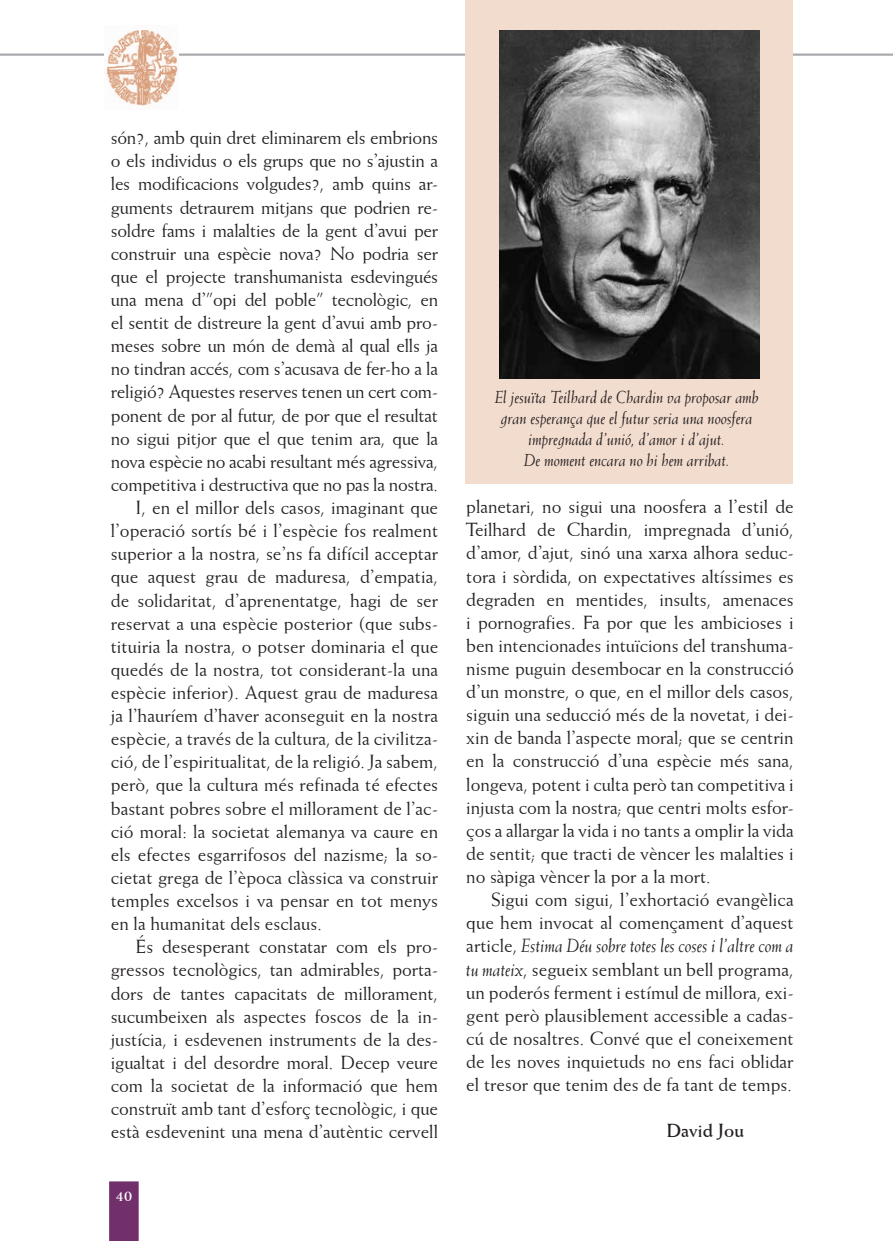
<style>
.page{position:relative;width:893px;height:1241px;background:#fff}
.page>*{position:absolute;margin:0;border:0;box-sizing:border-box;transform-origin:0 0}
.t1{font:19.25px/23.1px "Weiss BT";letter-spacing:-.005em;color:#231f20;text-align:justify}
.t2{font:700 19.25px "Weiss BT";color:#231f20}
.t3{font:italic 17.5px/21px "Weiss BT";color:#231f20;text-align:center}
.t4{font:700 15.75px "Weiss BT";color:#fff}
.s1{font-style:italic}
</style>
<div class="page">
<svg style="left:109px;top:1181px;width:30px;height:59px;background:#74336e"></svg>
<hr style="left:0;top:54px;width:893px;height:1px;background:#a8a9ad">
<hr style="left:892px;top:0;width:1px;height:535px;background:#d79b7a">
<div style="left:465px;top:0;width:328px;height:483px;background:#f2dcce"></div>
<img style="left:499px;top:30px;width:260px;height:348px">
<img style="left:104px;top:25px;width:75px;height:81px">
<p class="t1" style="left:111px;top:126px;width:329px">són?, amb quin dret eliminarem els embrions</p>
<p class="t1" style="left:111px;top:149px;width:329px">o els individus o els grups que no s’ajustin a</p>
<p class="t1" style="left:111px;top:172px;width:329px">les modificacions volgudes?, amb quins ar-</p>
<p class="t1" style="left:111px;top:195px;width:329px">guments detraurem mitjans que podrien re-</p>
<p class="t1" style="left:111px;top:218px;width:329px">soldre fams i malalties de la gent d’avui per</p>
<p class="t1" style="left:111px;top:241px;width:329px">construir una espècie nova? No podria ser</p>
<p class="t1" style="left:111px;top:264px;width:329px">que el projecte transhumanista esdevingués</p>
<p class="t1" style="left:111px;top:287px;width:329px">una mena d’”opi del poble” tecnològic, en</p>
<p class="t1" style="left:111px;top:310px;width:329px">el sentit de distreure la gent d’avui amb pro-</p>
<p class="t1" style="left:111px;top:333px;width:329px">meses sobre un món de demà al qual ells ja</p>
<p class="t1" style="left:111px;top:357px;width:329px">no tindran accés, com s’acusava de fer-ho a la</p>
<p class="t1" style="left:111px;top:380px;width:329px">religió? Aquestes reserves tenen un cert com-</p>
<p class="t1" style="left:111px;top:403px;width:329px">ponent de por al futur, de por que el resultat</p>
<p class="t1" style="left:111px;top:426px;width:329px">no sigui pitjor que el que tenim ara, que la</p>
<p class="t1" style="left:111px;top:449px;width:329px">nova espècie no acabi resultant més agressiva,</p>
<p class="t1" style="left:111px;top:472px;width:329px">competitiva i destructiva que no pas la nostra.</p>
<p class="t1" style="left:136px;top:495px;width:304px">I, en el millor dels casos, imaginant que</p>
<p class="t1" style="left:111px;top:518px;width:329px">l’operació sortís bé i l’espècie fos realment</p>
<p class="t1" style="left:111px;top:541px;width:329px">superior a la nostra, se’ns fa difícil acceptar</p>
<p class="t1" style="left:111px;top:564px;width:329px">que aquest grau de maduresa, d’empatia,</p>
<p class="t1" style="left:111px;top:588px;width:329px">de solidaritat, d’aprenentatge, hagi de ser</p>
<p class="t1" style="left:111px;top:611px;width:329px">reservat a una espècie posterior (que subs-</p>
<p class="t1" style="left:111px;top:634px;width:329px">tituiria la nostra, o potser dominaria el que</p>
<p class="t1" style="left:111px;top:657px;width:329px">quedés de la nostra, tot considerant-la una</p>
<p class="t1" style="left:111px;top:680px;width:329px">espècie inferior). Aquest grau de maduresa</p>
<p class="t1" style="left:111px;top:703px;width:329px">ja l’hauríem d’haver aconseguit en la nostra</p>
<p class="t1" style="left:111px;top:726px;width:329px">espècie, a través de la cultura, de la civilitza-</p>
<p class="t1" style="left:111px;top:749px;width:329px">ció, de l’espiritualitat, de la religió. Ja sabem,</p>
<p class="t1" style="left:111px;top:772px;width:329px">però, que la cultura més refinada té efectes</p>
<p class="t1" style="left:111px;top:795px;width:329px">bastant pobres sobre el millorament de l’ac-</p>
<p class="t1" style="left:111px;top:819px;width:329px">ció moral: la societat alemanya va caure en</p>
<p class="t1" style="left:111px;top:842px;width:329px">els efectes esgarrifosos del nazisme; la so-</p>
<p class="t1" style="left:111px;top:865px;width:329px">cietat grega de l’època clàssica va construir</p>
<p class="t1" style="left:111px;top:888px;width:329px">temples excelsos i va pensar en tot menys</p>
<p class="t1" style="left:111px;top:911px;width:213px">en la humanitat dels esclaus.</p>
<p class="t1" style="left:136px;top:934px;width:304px">És desesperant constatar com els pro-</p>
<p class="t1" style="left:111px;top:957px;width:329px">gressos tecnològics, tan admirables, porta-</p>
<p class="t1" style="left:111px;top:980px;width:329px">dors de tantes capacitats de millorament,</p>
<p class="t1" style="left:111px;top:1003px;width:329px">sucumbeixen als aspectes foscos de la in-</p>
<p class="t1" style="left:111px;top:1026px;width:329px">justícia, i esdevenen instruments de la des-</p>
<p class="t1" style="left:111px;top:1050px;width:329px">igualtat i del desordre moral. Decep veure</p>
<p class="t1" style="left:111px;top:1073px;width:329px">com la societat de la informació que hem</p>
<p class="t1" style="left:111px;top:1096px;width:329px">construït amb tant d’esforç tecnològic, i que</p>
<p class="t1" style="left:111px;top:1119px;width:329px">està esdevenint una mena d’autèntic cervell</p>
<p class="t4" style="left:116px;top:1185px;width:18px">40</p>
<p class="t3" style="left:495px;top:386px;width:265px">El jesuïta Teilhard de Chardin va proposar amb gran esperança que el futur seria una noosfera impregnada d’unió, d’amor i d’ajut.<br>De moment encara no hi hem arribat.</p>
<p class="t1" style="left:466px;top:494px;width:329px">planetari, no sigui una noosfera a l’estil de Teilhard de Chardin, impregnada d’unió, d’amor, d’ajut, sinó una xarxa alhora seduc&shy;tora i sòrdida, on expectatives altíssimes es degraden en mentides, insults, amenaces i pornografies. Fa por que les ambicioses i ben intencionades intuïcions del transhuma&shy;nisme puguin desembocar en la construcció d’un monstre, o que, en el millor dels casos, siguin una seducció més de la novetat, i dei&shy;xin de banda l’aspecte moral; que se centrin en la construcció d’una espècie més sana, longeva, potent i culta però tan competitiva i injusta com la nostra; que centri molts esfor&shy;ços a allargar la vida i no tants a omplir la vida de sentit; que tracti de vèncer les malalties i no sàpiga vèncer la por a la mort.</p>
<p class="t1" style="left:466px;top:887px;width:329px;text-indent:25px">Sigui com sigui, l’exhortació evangèlica que hem invocat al començament d’aquest article, <span class="s1">Estima Déu sobre totes les coses i l’altre com a tu mateix</span>, segueix semblant un bell programa, un poderós ferment i estímul de millora, exi&shy;gent però plausiblement accessible a cadas&shy;cú de nosaltres. Convé que el coneixement de les noves inquietuds no ens faci oblidar el tresor que tenim des de fa tant de temps.</p>
<p class="t2" style="left:666px;top:1118px;width:79px">David Jou</p>
</div>
